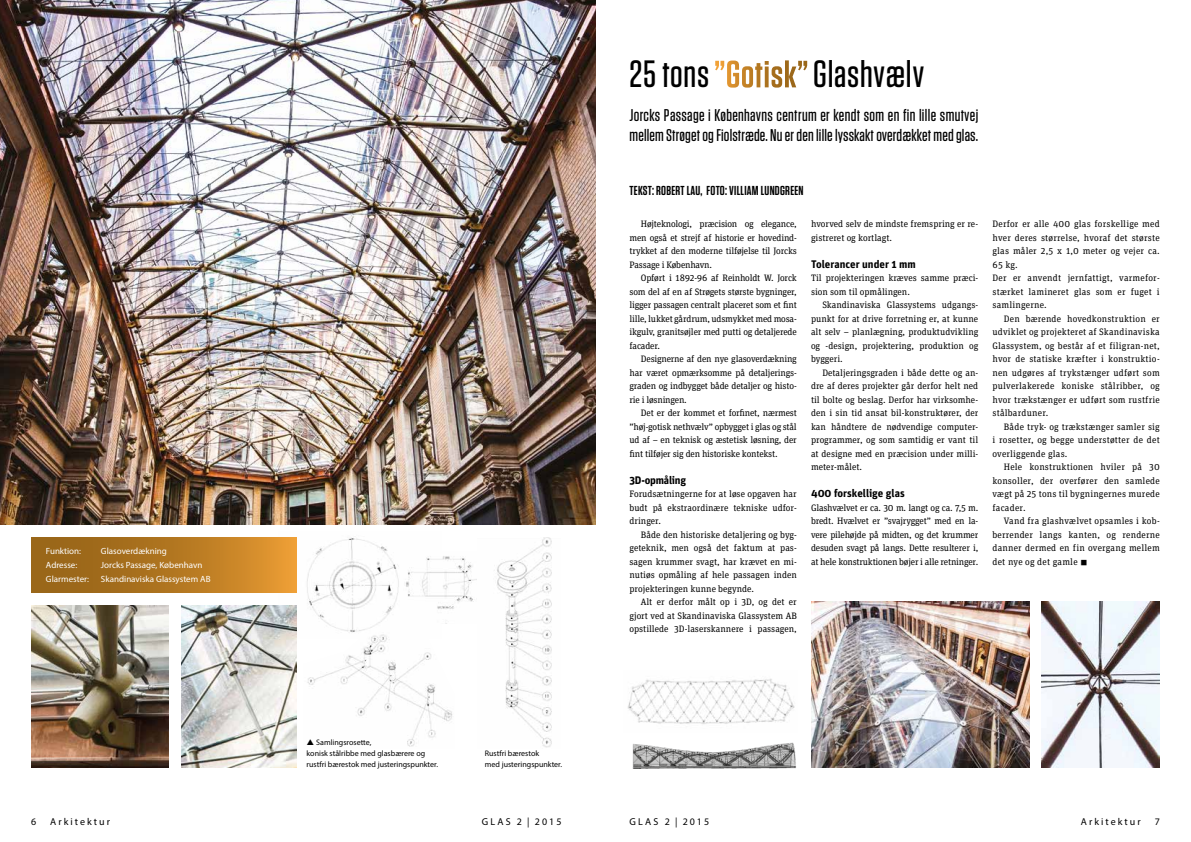
<style>
.page{position:relative;width:1191px;height:842px;background:#fff}
.page>*{position:absolute;margin:0;border:0;box-sizing:border-box;transform-origin:0 0}
.t1{font:500 38px "Tungsten";letter-spacing:.02em;color:#000}
.t2{font:500 17px/20px "Tungsten";letter-spacing:.01em;color:#000}
.t3{font:600 13px "Tungsten";letter-spacing:.02em;color:#000}
.t4{font:700 11px "Unit Pro";color:#000}
.t5{font:700 11px "Unit Pro";letter-spacing:-.02em;color:#000}
.t6{font:10px "Myriad Pro";letter-spacing:.2em;color:#000}
.t7{font:9.3px/13.5px "Unit Slab Pro";color:#000;text-align:justify}
.t8{font:9.3px/13.5px "Unit Slab Pro";letter-spacing:.02em;color:#000}
.t9{font:9px "Myriad Pro";color:#fff}
.t10{font:8px/11px "Myriad Pro";color:#000}
</style>
<div class="page">
<img style="left:31px;top:605px;width:138px;height:162px">
<img style="left:628px;top:678px;width:167px;height:46px">
<img style="left:0;top:0;width:595px;height:524px">
<img style="left:1041px;top:601px;width:118px;height:166px">
<img style="left:278px;top:537px;width:121px;height:102px">
<img style="left:406px;top:556px;width:71px;height:68px">
<div style="left:32px;top:538px;width:264px;height:54px;background:linear-gradient(to right,#8c5d14,#e09530)"></div>
<svg style="left:715px;top:60px;width:92px;height:28px"></svg>
<img style="left:304px;top:631px;width:149px;height:116px">
<img style="left:632px;top:742px;width:164px;height:26px">
<img style="left:494px;top:538px;width:58px;height:210px">
<img style="left:182px;top:605px;width:114px;height:162px">
<img style="left:811px;top:601px;width:218px;height:166px">
<svg style="left:307px;top:739px;width:7px;height:6px"></svg>
<p class="t9" style="left:46px;top:545px;width:37px">Funktion:</p>
<p class="t9" style="left:101px;top:545px;width:67px">Glasoverdækning</p>
<p class="t9" style="left:46px;top:559px;width:33px">Adresse:</p>
<p class="t9" style="left:101px;top:559px;width:103px">Jorcks Passage, København</p>
<p class="t9" style="left:46px;top:573px;width:45px">Glarmester:</p>
<p class="t9" style="left:101px;top:573px;width:111px">Skandinaviska Glassystem AB</p>
<p class="t10" style="left:306px;top:737px;width:133px;text-indent:10px">Samlingsrosette,<br>konisk stålribbe med glasbærere og rustfri bærestok med justeringspunkter.</p>
<p class="t10" style="left:485px;top:748px;width:79px">Rustfri bærestok<br>med justeringspunkter.</p>
<h1 class="t1" style="left:629px;top:54px;width:81px">25 tons</h1>
<h1 class="t1" style="left:813px;top:54px;width:113px">Glashvælv</h1>
<h2 class="t2" style="left:629px;top:105px;width:350px">Jorcks Passage i Københavns centrum er kendt som en fin lille smutvej mellem Strøget og Fiolstræde. Nu er den lille lysskakt overdækket med glas.</h2>
<h3 class="t3" style="left:629px;top:184px;width:175px">TEKST: ROBERT LAU, FOTO: VILLIAM LUNDGREEN</h3>
<p class="t7" style="left:629px;top:217px;width:169px;text-indent:11px">Højteknologi, præcision og elegance, men også et strejf af historie er hovedind&shy;trykket af den moderne tilføjelse til Jorcks Passage i København.</p>
<p class="t7" style="left:629px;top:271px;width:169px;text-indent:11px">Opført i 1892-96 af Reinholdt W. Jorck som del af en af Strøgets største bygninger, ligger passagen centralt placeret som et fint lille, lukket gårdrum, udsmykket med mosa&shy;ikgulv, granitsøjler med putti og detaljerede facader.</p>
<p class="t7" style="left:629px;top:352px;width:169px;text-indent:11px">Designerne af den nye glasoverdækning har været opmærksomme på detaljerings&shy;graden og indbygget både detaljer og histo&shy;rie i løsningen.</p>
<p class="t7" style="left:629px;top:406px;width:169px;text-indent:11px">Det er der kommet et forfinet, nærmest ”høj-gotisk nethvælv” opbygget i glas og stål ud af – en teknisk og æstetisk løsning, der fint tilføjer sig den historiske kontekst.</p>
<p class="t5" style="left:629px;top:473px;width:58px">3D-opmåling</p>
<p class="t7" style="left:629px;top:487px;width:169px">Forudsætningerne for at løse opgaven har budt på ekstraordinære tekniske udfor&shy;dringer.</p>
<p class="t7" style="left:629px;top:527px;width:169px;text-indent:11px">Både den historiske detaljering og byg&shy;geteknik, men også det faktum at pas&shy;sagen krummer svagt, har krævet en mi&shy;nutiøs opmåling af hele passagen inden projekteringen kunne begynde.</p>
<p class="t7" style="left:629px;top:595px;width:169px;text-indent:11px">Alt er derfor målt op i 3D, og det er gjort ved at Skandinaviska Glassystem AB opstillede 3D-laserskannere i passagen,</p>
<p class="t7" style="left:811px;top:217px;width:169px">hvorved selv de mindste fremspring er re&shy;gistreret og kortlagt.</p>
<p class="t4" style="left:811px;top:257px;width:106px">Tolerancer under 1 mm</p>
<p class="t7" style="left:811px;top:271px;width:169px">Til projekteringen kræves samme præci&shy;sion som til opmålingen.</p>
<p class="t7" style="left:811px;top:298px;width:169px;text-indent:11px">Skandinaviska Glassystems udgangs&shy;punkt for at drive forretning er, at kunne alt selv – planlægning, produktudvikling og -design, projektering, produktion og byggeri.</p>
<p class="t7" style="left:811px;top:365px;width:169px;text-indent:11px">Detaljeringsgraden i både dette og an&shy;dre af deres projekter går derfor helt ned til bolte og beslag. Derfor har virksomhe&shy;den i sin tid ansat bil-konstruktører, der kan håndtere de nødvendige computer&shy;programmer, og som samtidig er vant til at designe med en præcision under milli&shy;meter-målet.</p>
<p class="t4" style="left:811px;top:486px;width:95px">400 forskellige glas</p>
<p class="t7" style="left:811px;top:500px;width:169px">Glashvælvet er ca. 30 m. langt og ca. 7,5 m. bredt. Hvælvet er ”svajrygget” med en la&shy;vere pilehøjde på midten, og det krummer desuden svagt på langs. Dette resulterer i, at hele konstruktionen bøjer i alle retninger.</p>
<p class="t8" style="left:992px;top:217px;width:169px">Derfor er alle 400 glas forskellige med hver deres størrelse, hvoraf det største glas måler 2,5 x 1,0 meter og vejer ca.<br>65 kg.<br>Der er anvendt jernfattigt, varmefor&shy;stærket lamineret glas som er fuget i samlingerne.</p>
<p class="t7" style="left:992px;top:311px;width:169px;text-indent:11px">Den bærende hovedkonstruktion er udviklet og projekteret af Skandinaviska Glassystem, og består af et filigran-net, hvor de statiske kræfter i konstruktio&shy;nen udgøres af trykstænger udført som pulverlakerede koniske stålribber, og hvor trækstænger er udført som rustfrie stålbarduner.</p>
<p class="t7" style="left:992px;top:419px;width:169px;text-indent:11px">Både tryk- og trækstænger samler sig i rosetter, og begge understøtter de det overliggende glas.</p>
<p class="t7" style="left:992px;top:460px;width:169px;text-indent:11px">Hele konstruktionen hviler på 30 konsoller, der overfører den samlede vægt på 25 tons til bygningernes murede facader.</p>
<p class="t7" style="left:992px;top:514px;width:169px;text-indent:11px">Vand fra glashvælvet opsamles i kob&shy;berrender langs kanten, og renderne danner dermed en fin overgang mellem det nye og det gamle ■</p>
<p class="t6" style="left:31px;top:815px;width:7px">6</p>
<p class="t6" style="left:50px;top:815px;width:61px">Arkitektur</p>
<p class="t6" style="left:482px;top:815px;width:81px">GLAS 2 | 2015</p>
<p class="t6" style="left:629px;top:815px;width:81px">GLAS 2 | 2015</p>
<p class="t6" style="left:1081px;top:815px;width:61px">Arkitektur</p>
<p class="t6" style="left:1154px;top:815px;width:7px">7</p>
</div>
